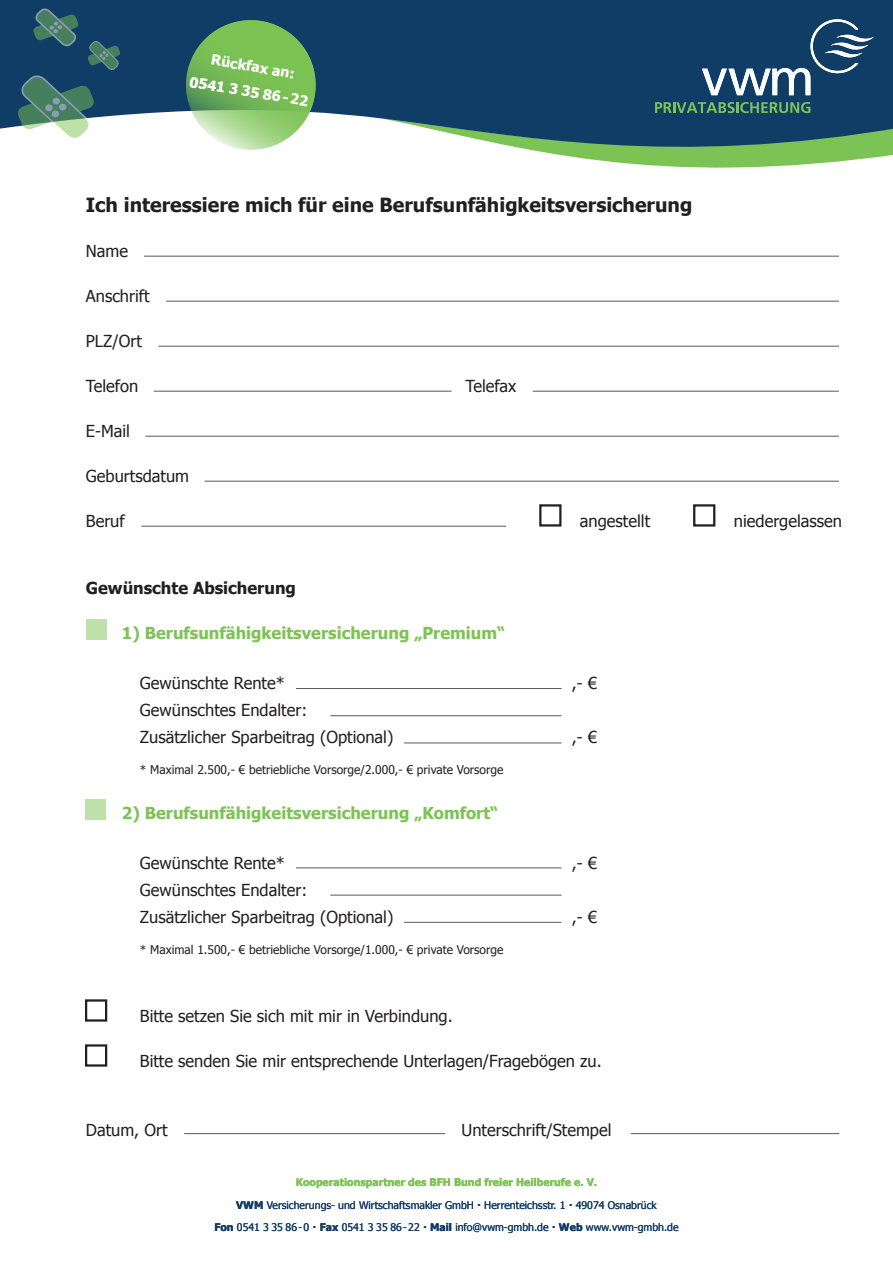
<style>
.page{position:relative;width:893px;height:1263px;background:#fff}
.page>*{position:absolute;margin:0;border:0;box-sizing:border-box;transform-origin:0 0}
.t1{font:700 19.5px "Tahoma";color:#231f20}
.t2{font:16.5px/27px "Tahoma";color:#231f20}
.t3{font:700 16.5px "Tahoma";color:#7cc354}
.t4{font:700 16.5px "Tahoma";color:#231f20}
.t5{font:700 14.1px/25.5px "Tahoma";color:#fff;text-align:center}
.t6{font:12px "Tahoma";color:#231f20}
.t7{font:10.5px/22.5px "Tahoma";color:#123d66;text-align:center}
.s1{font-weight:700;color:#7cc354}
.s2{font-weight:700}
.s3{font-family:"Avenir";font-weight:800;font-size:13.5px}
</style>
<div class="page">
<svg style="left:0;top:0;width:893px;height:168px;fill:#103d66"></svg>
<svg style="left:702px;top:17px;width:172px;height:78px;background:#32587b"></svg>
<svg style="left:655px;top:102px;width:155px;height:11px;background:#427b5d"></svg>
<hr style="left:184px;top:1133px;width:261px;height:1px;background:#57585a">
<hr style="left:296px;top:688px;width:265px;height:1px;background:#57585a">
<hr style="left:296px;top:867px;width:265px;height:1px;background:#57585a">
<hr style="left:330px;top:715px;width:231px;height:1px;background:#57585a">
<hr style="left:330px;top:895px;width:231px;height:1px;background:#57585a">
<hr style="left:404px;top:742px;width:157px;height:1px;background:#57585a">
<hr style="left:404px;top:922px;width:157px;height:1px;background:#57585a">
<hr style="left:631px;top:1133px;width:208px;height:1px;background:#57585a">
<hr style="left:144px;top:256px;width:695px;height:1px;background:#57585a">
<hr style="left:166px;top:301px;width:673px;height:1px;background:#57585a">
<hr style="left:159px;top:346px;width:680px;height:1px;background:#57585a">
<hr style="left:533px;top:391px;width:306px;height:1px;background:#57585a">
<hr style="left:154px;top:391px;width:298px;height:1px;background:#57585a">
<hr style="left:145px;top:436px;width:694px;height:1px;background:#57585a">
<hr style="left:205px;top:481px;width:634px;height:1px;background:#57585a">
<hr style="left:141px;top:526px;width:365px;height:1px;background:#57585a">
<div style="left:86px;top:619px;width:20px;height:20px;background:#bde1a9"></div>
<div style="left:86px;top:799px;width:20px;height:20px;background:#bde1a9"></div>
<svg style="left:177px;top:11px;width:147px;height:148px"></svg>
<div style="left:539px;top:504px;width:22px;height:22px;border:2px solid #231f20"></div>
<div style="left:693px;top:504px;width:22px;height:22px;border:2px solid #231f20"></div>
<div style="left:85px;top:1044px;width:22px;height:23px;border:2px solid #231f20"></div>
<div style="left:85px;top:999px;width:22px;height:23px;border:2px solid #231f20"></div>
<svg style="left:16px;top:7px;width:105px;height:135px;background:#466f7d"></svg>
<p class="t5" style="left:196px;top:43px;width:122px;rotate:9deg">Rückfax an:<br>0541 3 35 86-22</p>
<p class="t1" style="left:86px;top:191px;width:608px">Ich interessiere mich für eine Berufsunfähigkeitsversicherung</p>
<p class="t2" style="left:86px;top:236px;width:44px">Name</p>
<p class="t2" style="left:86px;top:281px;width:65px">Anschrift</p>
<p class="t2" style="left:86px;top:326px;width:57px">PLZ/Ort</p>
<p class="t2" style="left:86px;top:371px;width:54px">Telefon</p>
<p class="t2" style="left:465px;top:371px;width:52px">Telefax</p>
<p class="t2" style="left:86px;top:416px;width:46px">E-Mail</p>
<p class="t2" style="left:86px;top:461px;width:105px">Geburtsdatum</p>
<p class="t2" style="left:86px;top:506px;width:40px">Beruf</p>
<p class="t2" style="left:580px;top:506px;width:72px">angestellt</p>
<p class="t2" style="left:734px;top:506px;width:110px">niedergelassen</p>
<p class="t4" style="left:86px;top:576px;width:212px">Gewünschte Absicherung</p>
<p class="t3" style="left:122px;top:621px;width:385px">1) Berufsunfähigkeitsversicherung „Premium“</p>
<p class="t2" style="left:140px;top:668px;width:146px">Gewünschte Rente*</p>
<p class="t2" style="left:572px;top:668px;width:27px">,- €</p>
<p class="t2" style="left:140px;top:695px;width:255px">Gewünschtes Endalter:<br>Zusätzlicher Sparbeitrag (Optional)</p>
<p class="t2" style="left:572px;top:722px;width:27px">,- €</p>
<p class="t6" style="left:140px;top:762px;width:365px">* Maximal 2.500,- € betriebliche Vorsorge/2.000,- € private Vorsorge</p>
<p class="t3" style="left:122px;top:801px;width:378px">2) Berufsunfähigkeitsversicherung „Komfort“</p>
<p class="t2" style="left:140px;top:848px;width:146px">Gewünschte Rente*</p>
<p class="t2" style="left:572px;top:848px;width:27px">,- €</p>
<p class="t2" style="left:140px;top:875px;width:255px">Gewünschtes Endalter:<br>Zusätzlicher Sparbeitrag (Optional)</p>
<p class="t2" style="left:572px;top:902px;width:27px">,- €</p>
<p class="t6" style="left:140px;top:942px;width:365px">* Maximal 1.500,- € betriebliche Vorsorge/1.000,- € private Vorsorge</p>
<p class="t2" style="left:140px;top:1001px;width:314px">Bitte setzen Sie sich mit mir in Verbindung.</p>
<p class="t2" style="left:140px;top:1046px;width:463px">Bitte senden Sie mir entsprechende Unterlagen/Fragebögen zu.</p>
<p class="t2" style="left:86px;top:1115px;width:83px">Datum, Ort</p>
<p class="t2" style="left:462px;top:1115px;width:151px">Unterschrift/Stempel</p>
<p class="t7" style="left:214px;top:1171px;width:466px"><span class="s1">Kooperationspartner des BFH Bund freier Heilberufe e. V.<br></span><span class="s2">VWM</span> Versicherungs- und Wirtschaftsmakler GmbH <span class="s3">·</span> Herrenteichsstr. 1 <span class="s3">·</span> 49074 Osnabrück<br><span class="s2">Fon</span> 0541 3 35 86-0 <span class="s3">·</span> <span class="s2">Fax</span> 0541 3 35 86-22 <span class="s3">·</span> <span class="s2">Mail</span> info@vwm-gmbh.de <span class="s3">·</span> <span class="s2">Web</span> www.vwm-gmbh.de</p>
</div>
